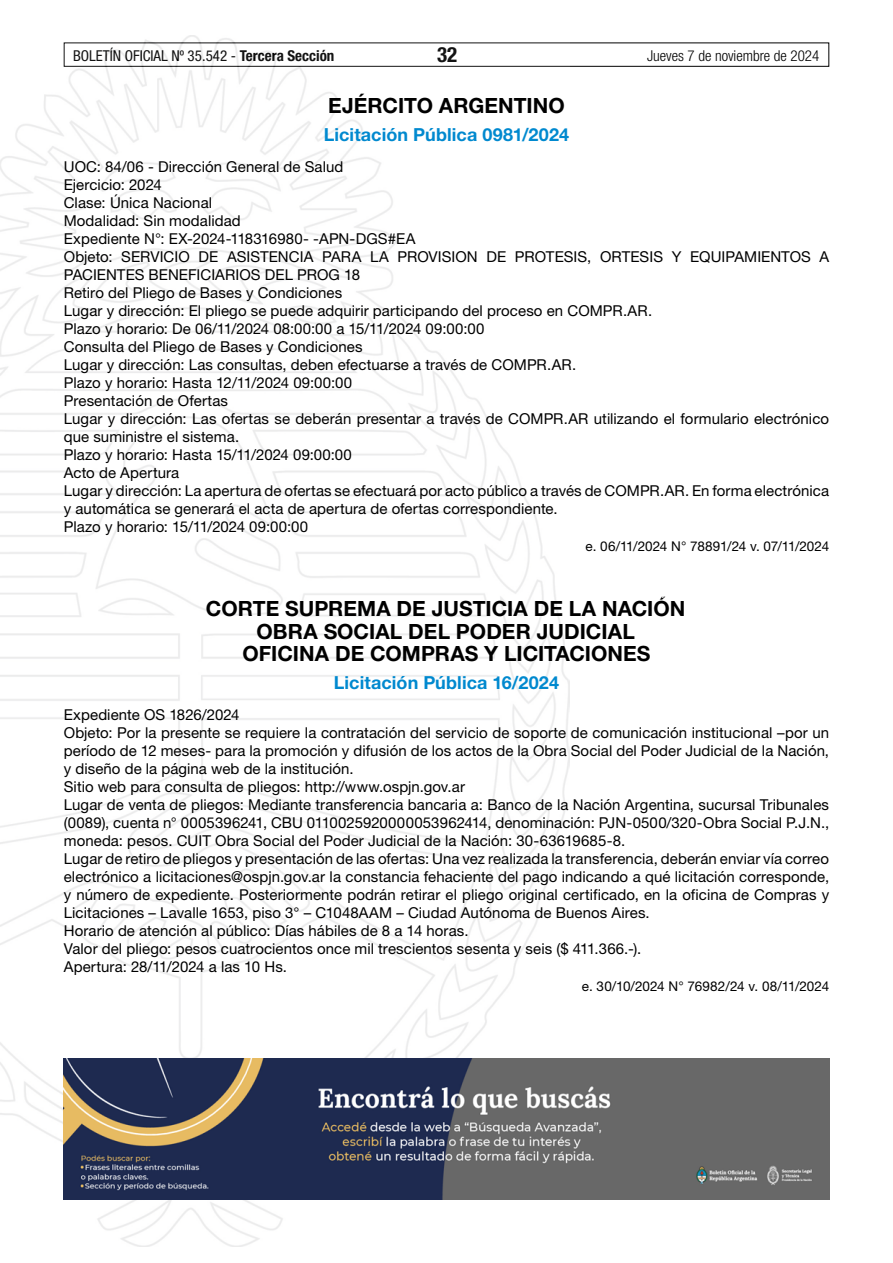
<style>
.page{position:relative;width:893px;height:1263px;background:#fff}
.page>*{position:absolute;margin:0;border:0;box-sizing:border-box;transform-origin:0 0}
.t1{font:700 21px "Helvetica Neue LT Std";color:#000}
.t2{font:700 condensed 21px "Helvetica Neue LT Std";color:#000}
.t3{font:700 18px "Helvetica Neue LT Std";letter-spacing:.005em;color:#0089cf}
.t4{font:15px/18px "Helvetica Neue LT Std";letter-spacing:.005em;color:#000}
.t5{font:condensed 15px "Helvetica Neue LT Std";color:#000}
.t6{font:300 condensed 15px "Helvetica Neue LT Std";color:#000}
.t7{font:13.5px "Helvetica Neue LT Std";letter-spacing:-.005em;color:#000}
.s1{font-weight:700}
.s2{color:#fff}
</style>
<div class="page">
<div style="left:64px;top:43px;width:765px;height:24px;border:1px solid #000"></div>
<img style="left:0;top:35px;width:569px;height:1211px">
<img style="left:64px;top:1059px;width:765px;height:140px">
<p class="t5" style="left:73px;top:47px;width:263px">BOLETÍN OFICIAL Nº 35.542 - <span class="s1">Tercera Sección</span></p>
<h1 class="t2" style="left:437px;top:42px;width:22px">32</h1>
<p class="t6" style="left:647px;top:47px;width:174px">Jueves 7 de noviembre de 2024</p>
<h1 class="t1" style="left:328px;top:92px;width:238px">EJÉRCITO ARGENTINO</h1>
<p class="t3" style="left:324px;top:123px;width:247px">Licitación Pública 0981/2024</p>
<p class="t4" style="left:64px;top:157px;width:767px">UOC: 84/06 - Dirección General de Salud<br>Ejercicio: 2024<br>Clase: Única Nacional<br>Modalidad: Sin modalidad<br>Expediente N°: EX-2024-118316980- -APN-DGS#EA<br>Objeto: SERVICIO DE ASISTENCIA PARA LA PROVISION DE PROTESIS, ORTESIS Y EQUIPAMIENTOS A PACIENTES BENEFICIARIOS DEL PROG 18<br>Retiro del Pliego de Bases y Condiciones<br>Lugar y dirección: El pliego se puede adquirir participando del proceso en COMPR.AR.<br>Plazo y horario: De 06/11/2024 08:00:00 a 15/11/2024 09:00:00<br>Consulta del Pliego de Bases y Condiciones<br>Lugar y dirección: Las consultas, deben efectuarse a través de COMPR.AR.<br>Plazo y horario: Hasta 12/11/2024 09:00:00<br>Presentación de Ofertas<br>Lugar y dirección: Las ofertas se deberán presentar a través de COMPR.AR utilizando el formulario electrónico que suministre el sistema.<br>Plazo y horario: Hasta 15/11/2024 09:00:00<br>Acto de Apertura<br>Lugar y dirección: La apertura de ofertas se efectuará por acto público a través de COMPR.AR. En forma electrónica y automática se generará el acta de apertura de ofertas correspondiente.<br>Plazo y horario: 15/11/2024 09:00:00</p>
<p class="t7" style="left:585px;top:538px;width:245px">e. 06/11/2024 N° 78891/24 v. 07/11/2024</p>
<h1 class="t1" style="left:206px;top:596px;width:495px">CORTE SUPREMA DE JUSTICIA DE LA NACIÓN <span class="s2">-</span></h1>
<h1 class="t1" style="left:257px;top:618px;width:394px">OBRA SOCIAL DEL PODER JUDICIAL <span class="s2">-</span></h1>
<h1 class="t1" style="left:242px;top:641px;width:410px">OFICINA DE COMPRAS Y LICITACIONES</h1>
<p class="t3" style="left:334px;top:672px;width:227px">Licitación Pública 16/2024</p>
<p class="t4" style="left:64px;top:705px;width:767px">Expediente OS 1826/2024<br>Objeto: Por la presente se requiere la contratación del servicio de soporte de comunicación institucional –por un período de 12 meses- para la promoción y difusión de los actos de la Obra Social del Poder Judicial de la Nación, y diseño de la página web de la institución.<br>Sitio web para consulta de pliegos: http://www.ospjn.gov.ar<br>Lugar de venta de pliegos: Mediante transferencia bancaria a: Banco de la Nación Argentina, sucursal Tribunales (0089), cuenta n° 0005396241, CBU 0110025920000053962414, denominación: PJN-0500/320-Obra Social P.J.N., moneda: pesos. CUIT Obra Social del Poder Judicial de la Nación: 30-63619685-8.<br>Lugar de retiro de pliegos y presentación de las ofertas: Una vez realizada la transferencia, deberán enviar vía correo electrónico a licitaciones@ospjn.gov.ar la constancia fehaciente del pago indicando a qué licitación corresponde, y número de expediente. Posteriormente podrán retirar el pliego original certificado, en la oficina de Compras y Licitaciones – Lavalle 1653, piso 3° – C1048AAM – Ciudad Autónoma de Buenos Aires.<br>Horario de atención al público: Días hábiles de 8 a 14 horas.<br>Valor del pliego: pesos cuatrocientos once mil trescientos sesenta y seis ($ 411.366.-).<br>Apertura: 28/11/2024 a las 10 Hs.</p>
<p class="t7" style="left:582px;top:978px;width:249px">e. 30/10/2024 N° 76982/24 v. 08/11/2024</p>
</div>
